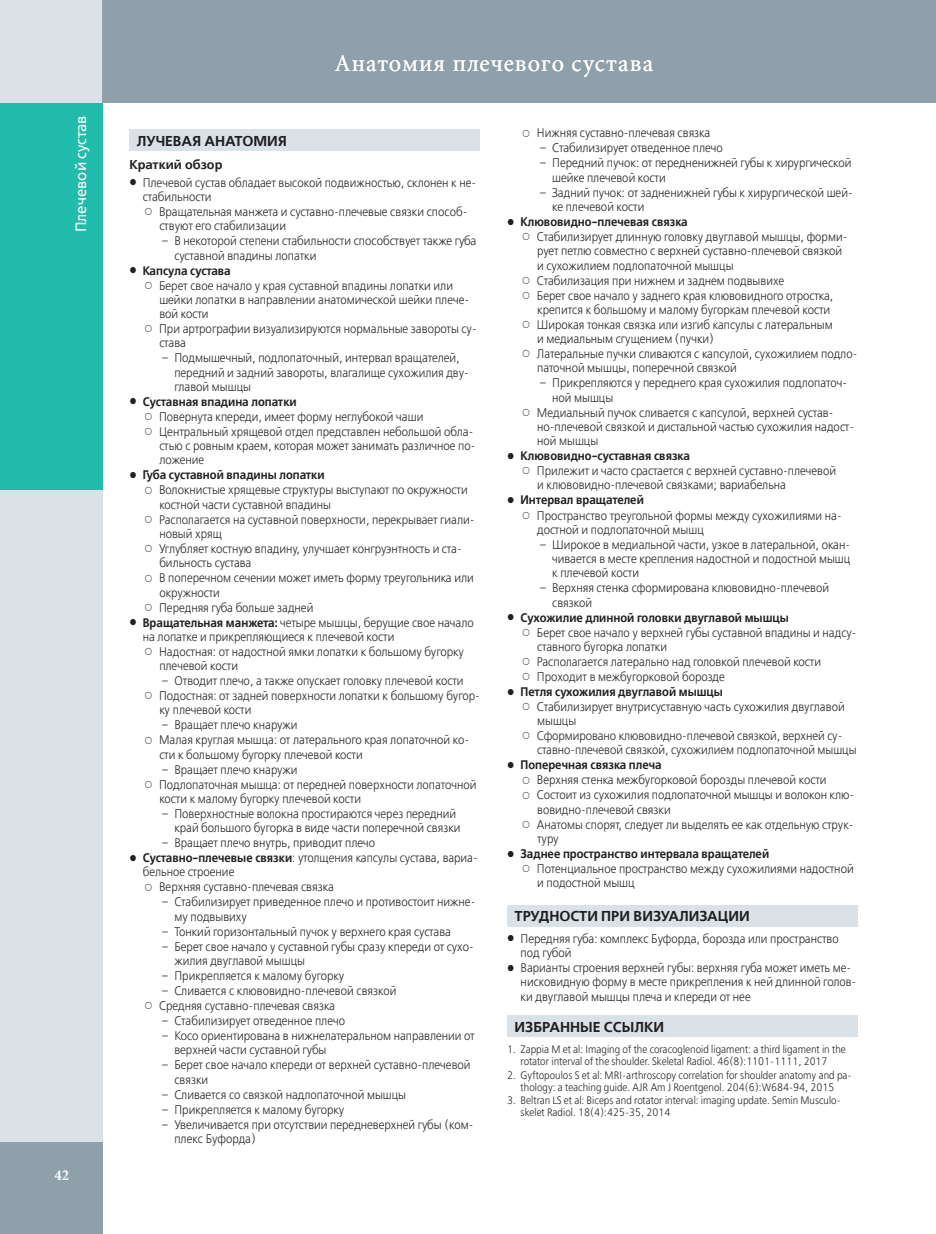
<style>
.page{position:relative;width:936px;height:1234px;background:#fff}
.page>*{position:absolute;margin:0;border:0;box-sizing:border-box;transform-origin:0 0}
.t1{font:24px "Minion Cyr";letter-spacing:.04em;color:#fff}
.t2{font:15px "Free Set C";color:#fff}
.t3{font:700 15px "Minion Cyr";color:#fff}
.t4{font:14.25px "Free Set Demi C";color:#231f20}
.t5{font:12.75px "Free Set Demi C";color:#231f20}
.t6{font:12.3px/14.2px "Free Set Light C";color:#231f20;scale:.91 1}
.t7{font:12.3px "Free Set Demi C";color:#231f20;scale:.91 1}
.t8{font:10.8px/12px "Free Set Light C";color:#231f20;text-align:center;scale:.91 1}
.s1{font-family:"Free Set Demi C"}
</style>
<div class="page">
<div style="left:0;top:0;width:102px;height:1142px;background:#dae2e7"></div>
<div style="left:102px;top:0;width:833px;height:103px;background:#8fa0aa"></div>
<div style="left:0;top:103px;width:102px;height:386px;background:#22bcac"></div>
<div style="left:0;top:1142px;width:102px;height:91px;background:#8fa0aa"></div>
<div style="left:129px;top:129px;width:351px;height:22px;background:#dae2e7"></div>
<div style="left:507px;top:904px;width:350px;height:22px;background:#dae2e7"></div>
<div style="left:507px;top:1015px;width:350px;height:21px;background:#dae2e7"></div>
<p class="t2" style="left:73px;top:232px;width:119px;rotate:-90deg">Плечевой сустав</p>
<p class="t3" style="left:54px;top:1166px;width:16px">42</p>
<h1 class="t1" style="left:334px;top:49px;width:320px">Анатомия плечевого сустава</h1>
<p class="t4" style="left:137px;top:133px;width:151px">ЛУЧЕВАЯ АНАТОМИЯ</p>
<p class="t5" style="left:129px;top:157px;width:95px">Краткий обзор</p>
<p class="t6" style="left:143px;top:176px;width:368px">Плечевой сустав обладает высокой подвижностью, склонен к не&shy;стабильности</p>
<p class="t6" style="left:159px;top:205px;width:340px">Вращательная манжета и суставно-плечевые связки способ&shy;ствуют его стабилизации</p>
<p class="t6" style="left:174px;top:234px;width:333px;text-indent:-13px">– В некоторой степени стабильности способствует также губа суставной впадины лопатки</p>
<p class="t7" style="left:143px;top:263px;width:98px">Капсула сустава</p>
<p class="t6" style="left:159px;top:278px;width:350px">Берет свое начало у края суставной впадины лопатки или шейки лопатки в направлении анатомической шейки плече&shy;вой кости<br>При артрографии визуализируются нормальные завороты су&shy;става</p>
<p class="t6" style="left:174px;top:351px;width:325px;text-indent:-13px">– Подмышечный, подлопаточный, интервал вращателей, передний и задний завороты, влагалище сухожилия дву&shy;главой мышцы</p>
<p class="t7" style="left:143px;top:394px;width:171px">Суставная впадина лопатки</p>
<p class="t6" style="left:159px;top:410px;width:349px">Повернута кпереди, имеет форму неглубокой чаши Центральный хрящевой отдел представлен небольшой обла&shy;стью с ровным краем, которая может занимать различное по&shy;ложение</p>
<p class="t7" style="left:143px;top:468px;width:201px">Губа суставной впадины лопатки</p>
<p class="t6" style="left:159px;top:483px;width:340px">Волокнистые хрящевые структуры выступают по окружности</p>
<p class="t6" style="left:159px;top:498px;width:190px">костной части суставной впадины</p>
<p class="t6" style="left:159px;top:513px;width:348px">Располагается на суставной поверхности, перекрывает гиали-</p>
<p class="t6" style="left:159px;top:527px;width:70px">новый хрящ</p>
<p class="t6" style="left:159px;top:542px;width:334px">Углубляет костную впадину, улучшает конгруэнтность и ста-</p>
<p class="t6" style="left:159px;top:556px;width:103px">бильность сустава</p>
<p class="t6" style="left:159px;top:571px;width:347px">В поперечном сечении может иметь форму треугольника или</p>
<p class="t6" style="left:159px;top:585px;width:68px">окружности</p>
<p class="t6" style="left:159px;top:600px;width:171px">Передняя губа больше задней</p>
<p class="t6" style="left:143px;top:615px;width:365px"><span class="s1">Вращательная манжета:</span> четыре мышцы, берущие свое начало</p>
<p class="t6" style="left:143px;top:630px;width:278px">на лопатке и прикрепляющиеся к плечевой кости</p>
<p class="t6" style="left:159px;top:645px;width:336px">Надостная: от надостной ямки лопатки к большому бугорку</p>
<p class="t6" style="left:159px;top:659px;width:88px">плечевой кости</p>
<p class="t6" style="left:159px;top:674px;width:354px;line-height:14.7px">– Отводит плечо, а также опускает головку плечевой кости<br>Подостная: от задней поверхности лопатки к большому бугор&shy;ку плечевой кости</p>
<p class="t6" style="left:159px;top:718px;width:342px;line-height:14.7px">– Вращает плечо кнаружи<br>Малая круглая мышца: от латерального края лопаточной ко&shy;сти к большому бугорку плечевой кости</p>
<p class="t6" style="left:159px;top:762px;width:350px;line-height:14.7px">– Вращает плечо кнаружи<br>Подлопаточная мышца: от передней поверхности лопаточной кости к малому бугорку плечевой кости</p>
<p class="t6" style="left:174px;top:807px;width:316px;text-indent:-13px">– Поверхностные волокна простираются через передний край большого бугорка в виде части поперечной связки</p>
<p class="t6" style="left:162px;top:836px;width:236px">– Вращает плечо внутрь, приводит плечо</p>
<p class="t6" style="left:143px;top:851px;width:370px"><span class="s1">Суставно-плечевые связки</span>: утолщения капсулы сустава, вариа-</p>
<p class="t6" style="left:143px;top:865px;width:102px">бельное строение</p>
<p class="t6" style="left:159px;top:880px;width:193px">Верхняя суставно-плечевая связка</p>
<p class="t6" style="left:174px;top:895px;width:332px;text-indent:-13px">– Стабилизирует приведенное плечо и противостоит нижне&shy;му подвывиху</p>
<p class="t6" style="left:162px;top:924px;width:319px">– Тонкий горизонтальный пучок у верхнего края сустава</p>
<p class="t6" style="left:174px;top:939px;width:330px;text-indent:-13px">– Берет свое начало у суставной губы сразу кпереди от сухо&shy;жилия двуглавой мышцы</p>
<p class="t6" style="left:162px;top:969px;width:202px">– Прикрепляется к малому бугорку</p>
<p class="t6" style="left:159px;top:983px;width:262px;line-height:15px">– Сливается с клювовидно-плечевой связкой<br>Средняя суставно-плечевая связка</p>
<p class="t6" style="left:162px;top:1014px;width:203px">– Стабилизирует отведенное плечо</p>
<p class="t6" style="left:174px;top:1029px;width:331px;text-indent:-13px">– Косо ориентирована в нижнелатеральном направлении от верхней части суставной губы</p>
<p class="t6" style="left:174px;top:1058px;width:327px;text-indent:-13px">– Берет свое начало кпереди от верхней суставно-плечевой связки</p>
<p class="t6" style="left:162px;top:1087px;width:270px">– Сливается со связкой надлопаточной мышцы</p>
<p class="t6" style="left:162px;top:1102px;width:202px">– Прикрепляется к малому бугорку</p>
<p class="t6" style="left:174px;top:1117px;width:330px;text-indent:-13px">– Увеличивается при отсутствии передневерхней губы (ком&shy;плекс Буфорда)</p>
<p class="t6" style="left:537px;top:127px;width:192px">Нижняя суставно-плечевая связка</p>
<p class="t6" style="left:539px;top:142px;width:203px">– Стабилизирует отведенное плечо</p>
<p class="t6" style="left:552px;top:157px;width:330px;text-indent:-13px">– Передний пучок: от передненижней губы к хирургической шейке плечевой кости</p>
<p class="t6" style="left:552px;top:186px;width:332px;text-indent:-13px">– Задний пучок: от задненижней губы к хирургической шей&shy;ке плечевой кости</p>
<p class="t7" style="left:520px;top:215px;width:185px">Клювовидно-плечевая связка</p>
<p class="t6" style="left:537px;top:230px;width:354px">Стабилизирует длинную головку двуглавой мышцы, форми&shy;рует петлю совместно с верхней суставно-плечевой связкой<br>и сухожилием подлопаточной мышцы<br>Стабилизация при нижнем и заднем подвывихе<br>Берет свое начало у заднего края клювовидного отростка, крепится к большому и малому бугоркам плечевой кости Широкая тонкая связка или изгиб капсулы с латеральным<br>и медиальным сгущением (пучки)<br>Латеральные пучки сливаются с капсулой, сухожилием подло&shy;паточной мышцы, поперечной связкой</p>
<p class="t6" style="left:539px;top:376px;width:339px">– Прикрепляются у переднего края сухожилия подлопаточ-</p>
<p class="t6" style="left:552px;top:391px;width:69px">ной мышцы</p>
<p class="t6" style="left:537px;top:406px;width:327px">Медиальный пучок сливается с капсулой, верхней сустав-</p>
<p class="t6" style="left:537px;top:420px;width:350px">но-плечевой связкой и дистальной частью сухожилия надост-</p>
<p class="t6" style="left:537px;top:434px;width:69px">ной мышцы</p>
<p class="t7" style="left:520px;top:449px;width:188px">Клювовидно-суставная связка</p>
<p class="t6" style="left:537px;top:464px;width:330px">Прилежит и часто срастается с верхней суставно-плечевой и клювовидно-плечевой связками; вариабельна</p>
<p class="t7" style="left:520px;top:493px;width:137px">Интервал вращателей</p>
<p class="t6" style="left:537px;top:508px;width:336px">Пространство треугольной формы между сухожилиями на&shy;достной и подлопаточной мышц</p>
<p class="t6" style="left:552px;top:538px;width:329px;text-align:justify;text-indent:-13px">– Широкое в медиальной части, узкое в латеральной, окан&shy;чивается в месте крепления надостной и подостной мышц к плечевой кости</p>
<p class="t6" style="left:552px;top:581px;width:306px;text-indent:-13px">– Верхняя стенка сформирована клювовидно-плечевой связкой</p>
<p class="t7" style="left:520px;top:610px;width:296px">Сухожилие длинной головки двуглавой мышцы</p>
<p class="t6" style="left:537px;top:625px;width:353px;line-height:14.7px">Берет свое начало у верхней губы суставной впадины и надсу&shy;ставного бугорка лопатки<br>Располагается латерально над головкой плечевой кости Проходит в межбугорковой борозде</p>
<p class="t7" style="left:520px;top:684px;width:224px">Петля сухожилия двуглавой мышцы</p>
<p class="t6" style="left:537px;top:699px;width:353px">Стабилизирует внутрисуставную часть сухожилия двуглавой мышцы<br>Сформировано клювовидно-плечевой связкой, верхней су&shy;ставно-плечевой связкой, сухожилием подлопаточной мышцы</p>
<p class="t7" style="left:520px;top:758px;width:157px">Поперечная связка плеча</p>
<p class="t6" style="left:537px;top:773px;width:350px;line-height:14.7px">Верхняя стенка межбугорковой борозды плечевой кости Состоит из сухожилия подлопаточной мышцы и волокон клю&shy;вовидно-плечевой связки<br>Анатомы спорят, следует ли выделять ее как отдельную струк&shy;туру</p>
<p class="t7" style="left:520px;top:846px;width:275px">Заднее пространство интервала вращателей</p>
<p class="t6" style="left:537px;top:862px;width:349px">Потенциальное пространство между сухожилиями надостной и подостной мышц</p>
<p class="t4" style="left:514px;top:908px;width:236px">ТРУДНОСТИ ПРИ ВИЗУАЛИЗАЦИИ</p>
<p class="t6" style="left:520px;top:931px;width:370px">Передняя губа: комплекс Буфорда, борозда или пространство под губой<br>Варианты строения верхней губы: верхняя губа может иметь ме&shy;нисковидную форму в месте прикрепления к ней длинной голов&shy;ки двуглавой мышцы плеча и кпереди от нее</p>
<p class="t4" style="left:514px;top:1018px;width:151px">ИЗБРАННЫЕ ССЫЛКИ</p>
<p class="t8" style="left:507px;top:1043px;width:373px">1. Zappia M et al: Imaging of the coracoglenoid ligament: a third ligament in the rotator interval of the shoulder. Skeletal Radiol. 46(8):1101-1111, 2017</p>
<p class="t8" style="left:507px;top:1069px;width:380px">2. Gyftopoulos S et al: MRI-arthroscopy correlation for shoulder anatomy and pa&shy;thology: a teaching guide. AJR Am J Roentgenol. 204(6):W684-94, 2015</p>
<p class="t8" style="left:520px;top:1094px;width:353px;text-align:left;text-indent:-14px">3. Beltran LS et al: Biceps and rotator interval: imaging update. Semin Musculo&shy;skelet Radiol. 18(4):425-35, 2014</p>
</div>
